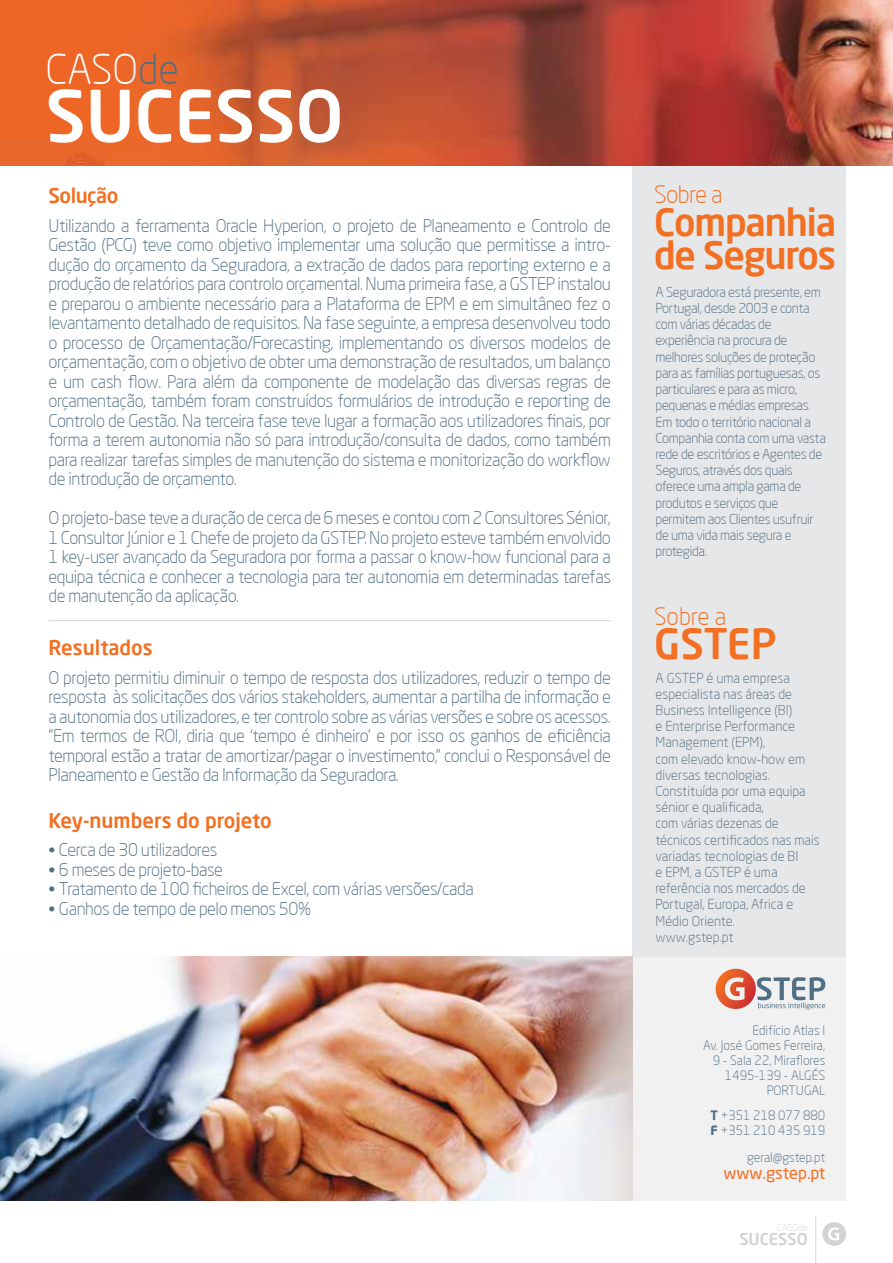
<style>
.page{position:relative;width:893px;height:1263px;background:#fff}
.page>*{position:absolute;margin:0;border:0;box-sizing:border-box;transform-origin:0 0}
.t1{font:500 70.65px "Neo Sans Pro";color:#fff}
.t2{font:500 41.4px "Neo Sans Pro";color:#f36f21}
.t3{font:300 40.5px "Neo Sans Pro";color:#fff}
.t4{font:500 37.5px/33px "Neo Sans Pro";letter-spacing:-.03em;color:#f36f21}
.t5{font:300 23.7px "Neo Sans Pro";letter-spacing:-.025em;color:#f36f21}
.t6{font:500 20.25px "Neo Sans Pro";color:#f36f21}
.t7{font:500 20.25px "Neo Sans Pro";letter-spacing:-.025em;color:#f36f21}
.t8{font:300 17.25px/19.5px "Neo Sans Pro";letter-spacing:-.025em;color:#516f84;text-align:justify}
.t9{font:16.5px "Neo Sans Pro";color:#f36f21}
.t10{font:500 16.2px "Neo Sans Pro";color:#d1d3d4}
.t11{font:300 13.5px/16.2px "Neo Sans Pro";letter-spacing:-.025em;color:#516f84}
.t12{font:300 13.5px/16.2px "Neo Sans Pro";color:#516f84}
.t13{font:300 12.75px/15px "Neo Sans Pro";color:#516f84;text-align:right}
.t14{font:300 9.3px "Neo Sans Pro";color:#d1d3d4}
.s1{color:#516f84}
.s2{font-size:16.5px}
.s3{font-weight:700;color:#506e84}
</style>
<div class="page">
<div style="left:632px;top:0;width:213px;height:957px;background:#e6e7e8"></div>
<div style="left:632px;top:957px;width:213px;height:243px;background:#f1f1f2"></div>
<img style="left:0;top:957px;width:632px;height:243px">
<hr style="left:49px;top:620px;width:562px;height:1px;background:#d1d3d4">
<img style="left:0;top:0;width:893px;height:165px">
<svg style="left:822px;top:1222px;width:24px;height:24px"></svg>
<hr style="left:815px;top:1216px;width:1px;height:47px;background:#d1d3d4">
<svg style="left:716px;top:969px;width:109px;height:41px"></svg>
<h3 class="t3" style="left:46px;top:45px;width:135px">CASO<span class="s1">de</span></h3>
<h1 class="t1" style="left:46px;top:72px;width:299px">SUCESSO</h1>
<p class="t7" style="left:49px;top:183px;width:71px">Solução</p>
<p class="t8" style="left:49px;top:215px;width:564px">Utilizando a ferramenta Oracle Hyperion, o projeto de Planeamento e Controlo de Gestão (PCG) teve como objetivo implementar uma solução que permitisse a intro&shy;dução do orçamento da Seguradora, a extração de dados para reporting externo e a produção de relatórios para controlo orçamental. Numa primeira fase, a GSTEP instalou e preparou o ambiente necessário para a Plataforma de EPM e em simultâneo fez o levantamento detalhado de requisitos. Na fase seguinte, a empresa desenvolveu todo o processo de Orçamentação/Forecasting, implementando os diversos modelos de orçamentação, com o objetivo de obter uma demonstração de resultados, um balanço e um cash flow. Para além da componente de modelação das diversas regras de orçamentação, também foram construídos formulários de introdução e reporting de Controlo de Gestão. Na terceira fase teve lugar a formação aos utilizadores finais, por forma a terem autonomia não só para introdução/consulta de dados, como também para realizar tarefas simples de manutenção do sistema e monitorização do workflow de introdução de orçamento.</p>
<p class="t8" style="left:49px;top:508px;width:564px">O projeto-base teve a duração de cerca de 6 meses e contou com 2 Consultores Sénior, 1 Consultor Júnior e 1 Chefe de projeto da GSTEP. No projeto esteve também envolvido 1 key-user avançado da Seguradora por forma a passar o know-how funcional para a equipa técnica e conhecer a tecnologia para ter autonomia em determinadas tarefas de manutenção da aplicação.</p>
<p class="t6" style="left:49px;top:635px;width:106px">Resultados</p>
<p class="t8" style="left:49px;top:667px;width:564px">O projeto permitiu diminuir o tempo de resposta dos utilizadores, reduzir o tempo de resposta às solicitações dos vários stakeholders, aumentar a partilha de informação e a autonomia dos utilizadores, e ter controlo sobre as várias versões e sobre os acessos. “Em termos de ROI, diria que ‘tempo é dinheiro’ e por isso os ganhos de eficiência temporal estão a tratar de amortizar/pagar o investimento,” conclui o Responsável de Planeamento e Gestão da Informação da Seguradora.</p>
<p class="t6" style="left:49px;top:807px;width:225px">Key-numbers do projeto</p>
<p class="t8" style="left:49px;top:840px;width:170px"><span class="s2">•</span> Cerca de 30 utilizadores</p>
<p class="t8" style="left:49px;top:859px;width:176px"><span class="s2">•</span> 6 meses de projeto-base</p>
<p class="t8" style="left:49px;top:879px;width:427px"><span class="s2">•</span> Tratamento de 100 ficheiros de Excel, com várias versões/cada</p>
<p class="t8" style="left:49px;top:898px;width:264px"><span class="s2">•</span> Ganhos de tempo de pelo menos 50%</p>
<h3 class="t5" style="left:654px;top:179px;width:70px">Sobre a</h3>
<h3 class="t4" style="left:654px;top:204px;width:184px">Companhia de Seguros</h3>
<p class="t11" style="left:655px;top:284px;width:172px">A Seguradora está presente, em<br>Portugal, desde 2003 e conta com várias décadas de experiência na procura de melhores soluções de proteção para as famílias portuguesas, os particulares e para as micro, pequenas e médias empresas.<br>Em todo o território nacional a<br>Companhia conta com uma vasta rede de escritórios e Agentes de<br>Seguros, através dos quais oferece uma ampla gama de produtos e serviços que permitem aos Clientes usufruir de uma vida mais segura e protegida.</p>
<h3 class="t5" style="left:654px;top:602px;width:74px">Sobre a</h3>
<h2 class="t2" style="left:654px;top:618px;width:124px">GSTEP</h2>
<p class="t12" style="left:655px;top:669px;width:166px">A GSTEP é uma empresa especialista nas áreas de<br>Business Intelligence (BI)<br>e Enterprise Performance<br>Management (EPM),<br>com elevado know-how em diversas tecnologias.<br>Constituída por uma equipa sénior e qualificada,<br>com várias dezenas de técnicos certificados nas mais variadas tecnologias de BI<br>e EPM, a GSTEP é uma referência nos mercados de<br>Portugal, Europa, Africa e<br>Médio Oriente.<br>www.gstep.pt</p>
<p class="t13" style="left:703px;top:1022px;width:124px">Edifício Atlas I<br>Av. José Gomes Ferreira,<br>9 - Sala 22, Miraflores<br>1495-139 - ALGÉS<br>PORTUGAL</p>
<p class="t13" style="left:710px;top:1108px;width:116px;text-align:left"><span class="s3">T</span> +351 218 077 880<br><span class="s3">F</span> +351 210 435 919</p>
<p class="t13" style="left:747px;top:1150px;width:80px">geral@gstep.pt</p>
<p class="t9" style="left:724px;top:1162px;width:103px">www.gstep.pt</p>
<p class="t14" style="left:777px;top:1222px;width:32px">CASOde</p>
<p class="t10" style="left:739px;top:1228px;width:70px">SUCESSO</p>
</div>
